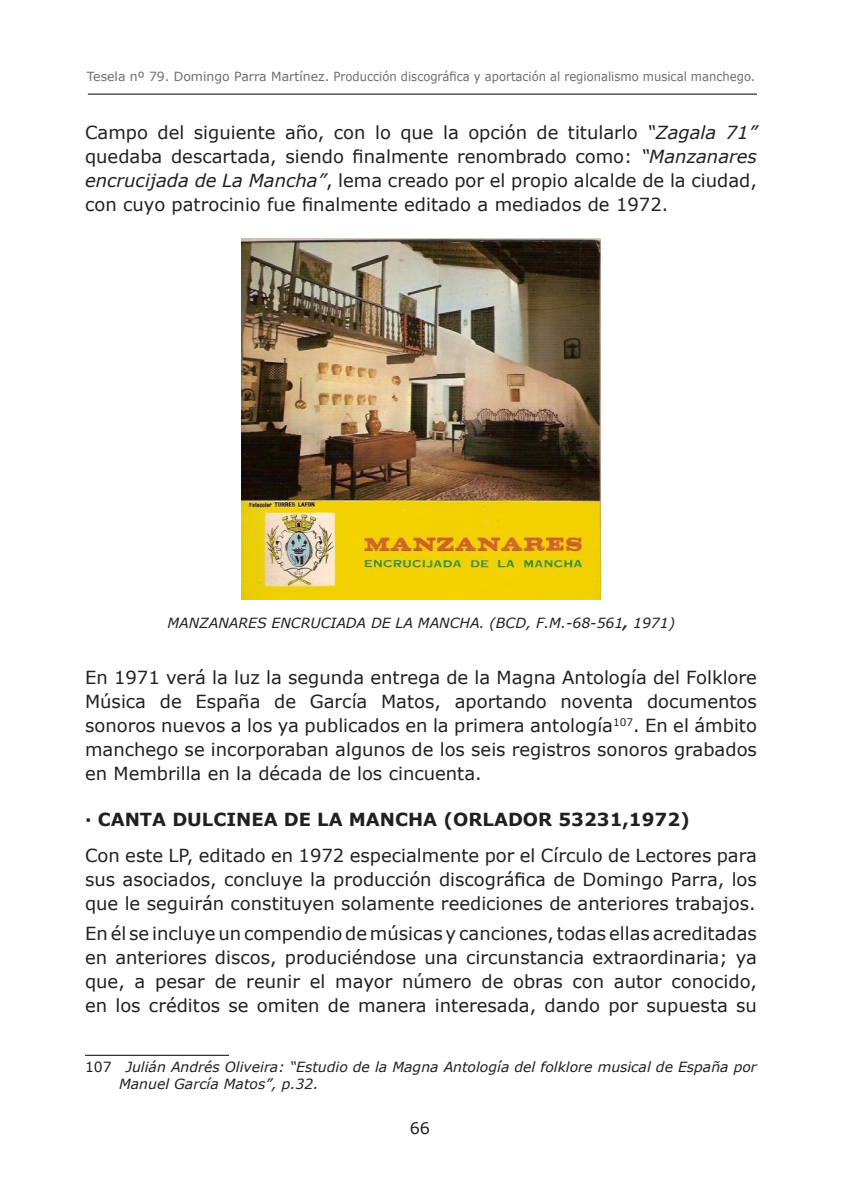
<style>
.page{position:relative;width:842px;height:1191px;background:#fff}
.page>*{position:absolute;margin:0;border:0;box-sizing:border-box;transform-origin:0 0}
.t1{font:18px/24px "Verdana";color:#231f20;text-align:justify}
.t2{font:700 18px "Verdana";color:#231f20}
.t3{font:16px "Verdana";color:#231f20}
.NOTA_PIE_TESELA_FOND{font:italic 14px/16.8px "Verdana";color:#231f20}
.t4{font:12.6px "Verdana";color:#6c6d70}
.s1{font-style:italic}
.s2{font-weight:700}
.s3{font-style:normal}
</style>
<div class="page">
<hr style="left:88px;top:94px;width:669px;height:1px;background:#000">
<img style="left:241px;top:238px;width:360px;height:361px">
<hr style="left:85px;top:1055px;width:144px;height:1px;background:#000">
<p class="t4" style="left:87px;top:68px;width:670px">Tesela nº 79. Domingo Parra Martínez. Producción discográfica y aportación al regionalismo musical manchego.</p>
<p class="t1" style="left:85px;top:120px;width:673px">Campo del siguiente año, con lo que la opción de titularlo <span class="s1">“Zagala 71” </span>quedaba descartada, siendo finalmente renombrado como: <span class="s1">“Manzanares encrucijada de La Mancha”</span>, lema creado por el propio alcalde de la ciudad, con cuyo patrocinio fue finalmente editado a mediados de 1972.</p>
<p class="NOTA_PIE_TESELA_FOND" style="left:167px;top:614px;width:509px">MANZANARES ENCRUCIADA DE LA MANCHA. (BCD, F.M.-68-561<span class="s2">,</span> 1971)</p>
<p class="t1" style="left:85px;top:665px;width:673px">En 1971 verá la luz la segunda entrega de la Magna Antología del Folklore Música de España de García Matos, aportando noventa documentos sonoros nuevos a los ya publicados en la primera antología<sup>107</sup>. En el ámbito manchego se incorporaban algunos de los seis registros sonoros grabados en Membrilla en la década de los cincuenta.</p>
<p class="t2" style="left:85px;top:807px;width:606px">· CANTA DULCINEA DE LA MANCHA (ORLADOR 53231,1972)</p>
<p class="t1" style="left:85px;top:843px;width:673px">Con este LP, editado en 1972 especialmente por el Círculo de Lectores para sus asociados, concluye la producción discográfica de Domingo Parra, los que le seguirán constituyen solamente reediciones de anteriores trabajos.</p>
<p class="t1" style="left:85px;top:920px;width:673px">En él se incluye un compendio de músicas y canciones, todas ellas acreditadas en anteriores discos, produciéndose una circunstancia extraordinaria; ya que, a pesar de reunir el mayor número de obras con autor conocido, en los créditos se omiten de manera interesada, dando por supuesta su</p>
<p class="NOTA_PIE_TESELA_FOND" style="left:119px;top:1058px;width:639px;text-indent:-34px"><span class="s3">107</span> Julián Andrés Oliveira: “Estudio de la Magna Antología del folklore musical de España por<br>Manuel García Matos”, p.32.</p>
<p class="t3" style="left:410px;top:1117px;width:22px">66</p>
</div>
